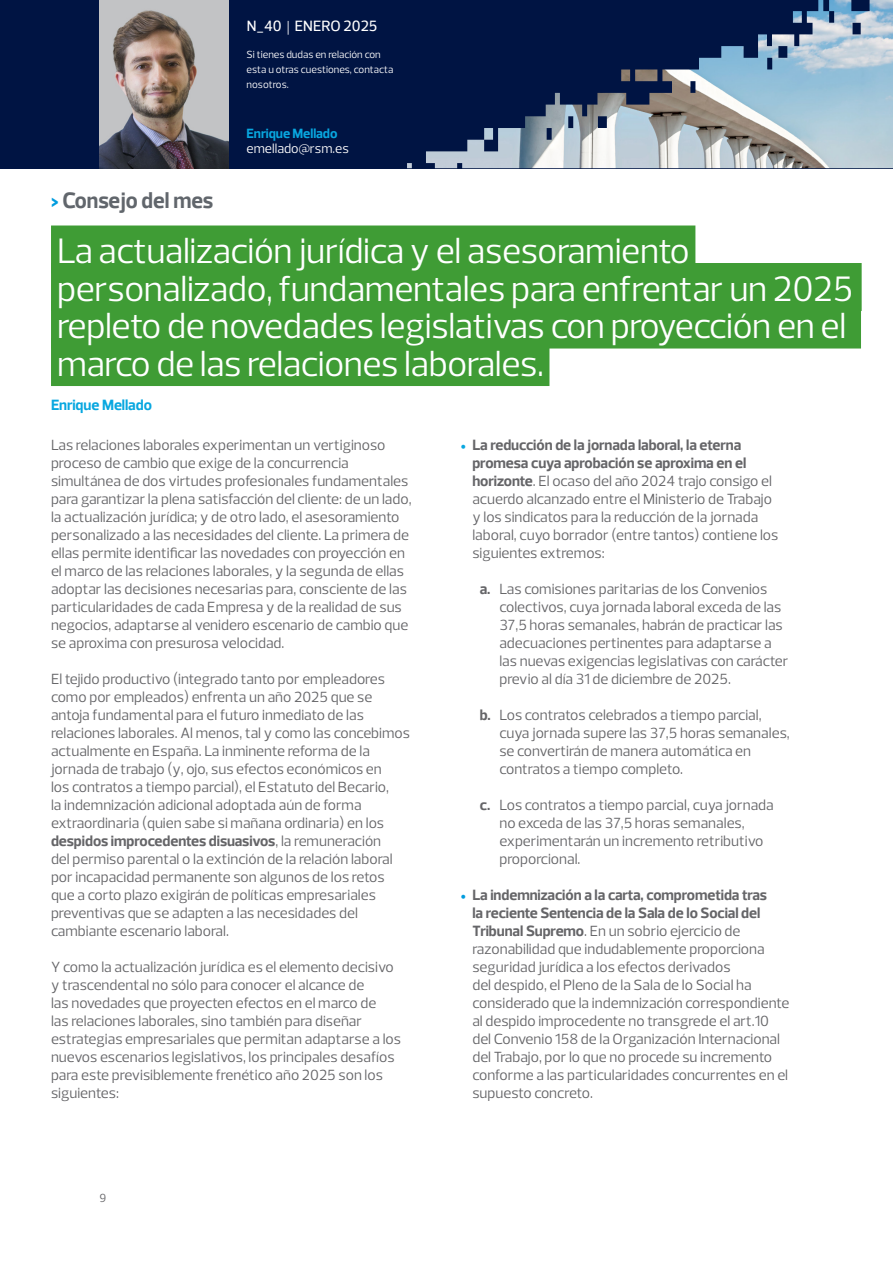
<style>
.page{position:relative;width:893px;height:1263px;background:#fff}
.page>*{position:absolute;margin:0;border:0;box-sizing:border-box;transform-origin:0 0}
.t1{font:36px "Prelo";letter-spacing:-.01em;color:#fff}
.Heading{font:700 22.5px "Prelo";letter-spacing:-.005em;color:#61666c}
.Power_of_being_understood{font:15px/18px "Prelo";color:#656568}
.Division_Tagline{font:500 15px "Prelo";color:#fff}
.t2{font:700 15px "Prelo";letter-spacing:-.005em;color:#08a7e0}
.Power_of_being_understood-2{font:13.5px "Prelo";color:#fff}
.Power_of_being_understood-3{font:700 13.5px "Prelo";letter-spacing:-.005em;color:#08a7e0}
.t3{font:12px "Prelo";color:#656568}
.Power_of_being_understood-4{font:10.5px/15px "Prelo";color:#fff}
.s1{font-family:"Baskerville";font-weight:400}
.s2{color:#009cde}
.s3{font-weight:700}
.s4{font-family:"Minion Pro";color:#08a7e0}
.s5{font-family:"Minion Pro";color:#009cde}
</style>
<div class="page">
<div style="left:0;top:0;width:893px;height:168px;background:#001443"></div>
<img style="left:100px;top:0;width:129px;height:168px">
<div style="left:51px;top:225px;width:644px;height:48px;background:#3f9c35"></div>
<div style="left:51px;top:263px;width:811px;height:48px;background:#3f9c35"></div>
<div style="left:51px;top:300px;width:810px;height:48px;background:#3f9c35"></div>
<div style="left:51px;top:338px;width:498px;height:48px;background:#3f9c35"></div>
<img style="left:407px;top:0;width:486px;height:168px">
<p class="Division_Tagline" style="left:247px;top:17px;width:132px">N_40 <span class="s1">|</span> ENERO 2025</p>
<p class="Power_of_being_understood-4" style="left:247px;top:47px;width:148px">Si tienes dudas en relación con esta u otras cuestiones, contacta nosotros.</p>
<p class="Heading" style="left:51px;top:188px;width:164px"><span class="s2">&gt;</span> Consejo del mes</p>
<p class="Power_of_being_understood-3" style="left:247px;top:126px;width:92px">Enrique Mellado</p>
<p class="Power_of_being_understood-2" style="left:247px;top:140px;width:104px">emellado@rsm.es</p>
<p class="t1" style="left:57px;top:229px;width:634px">La actualización jurídica y el asesoramiento</p>
<p class="t1" style="left:57px;top:266px;width:797px">personalizado, fundamentales para enfrentar un 2025</p>
<p class="t1" style="left:57px;top:304px;width:791px">repleto de novedades legislativas con proyección en el</p>
<p class="t1" style="left:57px;top:341px;width:488px">marco de las relaciones laborales.</p>
<p class="t2" style="left:51px;top:396px;width:102px">Enrique Mellado</p>
<p class="Power_of_being_understood" style="left:51px;top:436px;width:362px">Las relaciones laborales experimentan un vertiginoso proceso de cambio que exige de la concurrencia simultánea de dos virtudes profesionales fundamentales para garantizar la plena satisfacción del cliente: de un lado, la actualización jurídica; y de otro lado, el asesoramiento personalizado a las necesidades del cliente. La primera de ellas permite identificar las novedades con proyección en el marco de las relaciones laborales, y la segunda de ellas adoptar las decisiones necesarias para, consciente de las particularidades de cada Empresa y de la realidad de sus negocios, adaptarse al venidero escenario de cambio que se aproxima con presurosa velocidad.</p>
<p class="Power_of_being_understood" style="left:51px;top:670px;width:360px">El tejido productivo (integrado tanto por empleadores como por empleados) enfrenta un año 2025 que se antoja fundamental para el futuro inmediato de las relaciones laborales. Al menos, tal y como las concebimos actualmente en España. La inminente reforma de la jornada de trabajo (y, ojo, sus efectos económicos en<br>los contratos a tiempo parcial), el Estatuto del Becario,<br>la indemnización adicional adoptada aún de forma extraordinaria (quien sabe si mañana ordinaria) en los <span class="s3">despidos improcedentes disuasivos</span>, la remuneración<br>del permiso parental o la extinción de la relación laboral por incapacidad permanente son algunos de los retos que a corto plazo exigirán de políticas empresariales preventivas que se adapten a las necesidades del cambiante escenario laboral.</p>
<p class="Power_of_being_understood" style="left:51px;top:958px;width:351px">Y como la actualización jurídica es el elemento decisivo y trascendental no sólo para conocer el alcance de<br>las novedades que proyecten efectos en el marco de<br>las relaciones laborales, sino también para diseñar estrategias empresariales que permitan adaptarse a los nuevos escenarios legislativos, los principales desafíos para este previsiblemente frenético año 2025 son los siguientes:</p>
<p class="t3" style="left:99px;top:1191px;width:8px">9</p>
<p class="Power_of_being_understood" style="left:472px;top:436px;width:307px;text-indent:-12px"><span class="s4">•</span> <span class="s3">La reducción de la jornada laboral, la eterna promesa cuya aprobación se aproxima en el horizonte</span>. El ocaso del año 2024 trajo consigo el acuerdo alcanzado entre el Ministerio de Trabajo y los sindicatos para la reducción de la jornada laboral, cuyo borrador (entre tantos) contiene los siguientes extremos:</p>
<p class="Power_of_being_understood" style="left:499px;top:580px;width:290px;text-indent:-20px"><span class="s3">a.</span> Las comisiones paritarias de los Convenios colectivos, cuya jornada laboral exceda de las 37,5 horas semanales, habrán de practicar las adecuaciones pertinentes para adaptarse a las nuevas exigencias legislativas con carácter previo al día 31 de diciembre de 2025.</p>
<p class="Power_of_being_understood" style="left:499px;top:706px;width:292px;text-indent:-20px"><span class="s3">b.</span> Los contratos celebrados a tiempo parcial, cuya jornada supere las 37,5 horas semanales, se convertirán de manera automática en contratos a tiempo completo.</p>
<p class="Power_of_being_understood" style="left:499px;top:796px;width:276px;text-indent:-20px"><span class="s3">c.</span> Los contratos a tiempo parcial, cuya jornada no exceda de las 37,5 horas semanales, experimentarán un incremento retributivo proporcional.</p>
<p class="Power_of_being_understood" style="left:472px;top:886px;width:318px;text-indent:-12px"><span class="s5">•</span> <span class="s3">La indemnización a la carta, comprometida tras<br>la reciente Sentencia de la Sala de lo Social del Tribunal Supremo</span>. En un sobrio ejercicio de razonabilidad que indudablemente proporciona seguridad jurídica a los efectos derivados<br>del despido, el Pleno de la Sala de lo Social ha considerado que la indemnización correspondiente al despido improcedente no transgrede el art.10 del Convenio 158 de la Organización Internacional del Trabajo, por lo que no procede su incremento conforme a las particularidades concurrentes en el supuesto concreto.</p>
</div>
